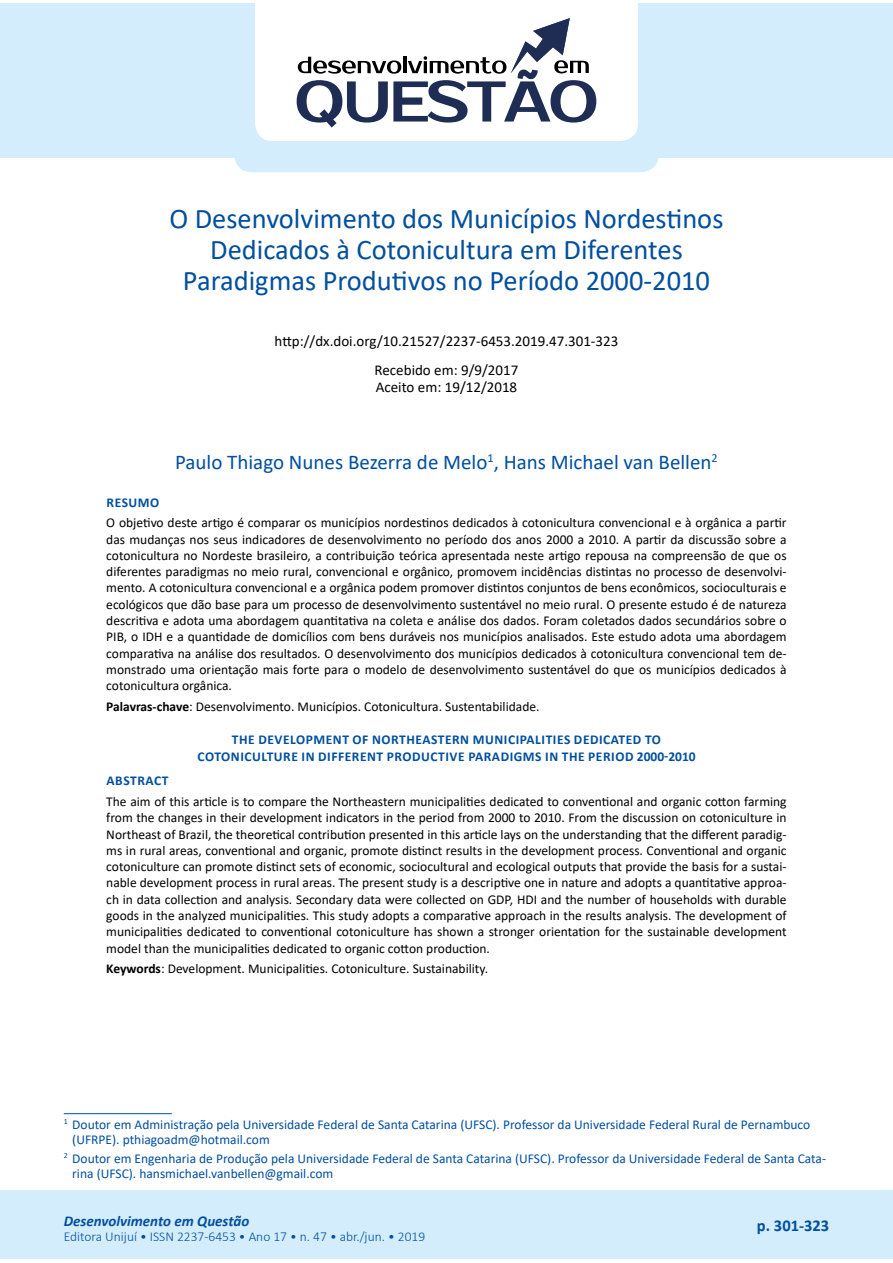
<style>
.page{position:relative;width:893px;height:1263px;background:#fff}
.page>*{position:absolute;margin:0;border:0;box-sizing:border-box;transform-origin:0 0}
.t1{font:28.5px/31.3px "Calibri";color:#004f9f;text-align:center}
.t2{font:21px "Calibri";color:#004f9f}
.t3{font:700 16.5px "Calibri";color:#004f9f}
.t4{font:15px/29.1px "Calibri";color:#000;text-align:center}
.t5{font:italic 700 15px "Calibri";color:#004f9f}
.t6{font:13.5px/16.4px "Calibri";color:#000;text-align:justify}
.t7{font:13.5px/15px "Calibri";color:#004f9f}
.t8{font:700 13.5px/16.4px "Calibri";letter-spacing:.04em;color:#004f9f;text-align:center}
.t9{font:300 13.5px "Calibri";color:#004f9f}
.s1{font-weight:700}
</style>
<div class="page">
<div style="left:0;top:3px;width:893px;height:154px;background:#d4edfc"></div>
<div style="left:0;top:1191px;width:893px;height:68px;background:#d4edfc"></div>
<div style="left:234px;top:3px;width:425px;height:169px;background:#d4edfc;border-radius:18px"></div>
<div style="left:255px;top:3px;width:383px;height:138px;background:#fff"></div>
<svg style="left:297px;top:18px;width:299px;height:110px;background:#c4c7cf"></svg>
<hr style="left:64px;top:1113px;width:108px;height:1px;background:#004f9f">
<h1 class="t1" style="left:169px;top:202px;width:555px">O Desenvolvimento dos Municípios Nordestinos<br>Dedicados à Cotonicultura em Diferentes<br>Paradigmas Produtivos no Período 2000-2010</h1>
<p class="t4" style="left:275px;top:326px;width:345px">http://dx.doi.org/10.21527/2237-6453.2019.47.301-323<br>Recebido em: 9/9/2017</p>
<p class="t4" style="left:376px;top:372px;width:143px">Aceito em: 19/12/2018</p>
<h2 class="t2" style="left:175px;top:448px;width:544px">Paulo Thiago Nunes Bezerra de Melo<sup>1</sup>, Hans Michael van Bellen<sup>2</sup></h2>
<p class="t8" style="left:107px;top:494px;width:54px">RESUMO</p>
<p class="t6" style="left:106px;top:514px;width:682px">O objetivo deste artigo é comparar os municípios nordestinos dedicados à cotonicultura convencional e à orgânica a partir das mudanças nos seus indicadores de desenvolvimento no período dos anos 2000 a 2010. A partir da discussão sobre a cotonicultura no Nordeste brasileiro, a contribuição teórica apresentada neste artigo repousa na compreensão de que os diferentes paradigmas no meio rural, convencional e orgânico, promovem incidências distintas no processo de desenvolvi&shy;mento. A cotonicultura convencional e a orgânica podem promover distintos conjuntos de bens econômicos, socioculturais e ecológicos que dão base para um processo de desenvolvimento sustentável no meio rural. O presente estudo é de natureza descritiva e adota uma abordagem quantitativa na coleta e análise dos dados. Foram coletados dados secundários sobre o PIB, o IDH e a quantidade de domicílios com bens duráveis nos municípios analisados. Este estudo adota uma abordagem comparativa na análise dos resultados. O desenvolvimento dos municípios dedicados à cotonicultura convencional tem de&shy;monstrado uma orientação mais forte para o modelo de desenvolvimento sustentável do que os municípios dedicados à cotonicultura orgânica.</p>
<p class="t6" style="left:106px;top:698px;width:435px"><span class="s1">Palavras-chave</span>: Desenvolvimento. Municípios. Cotonicultura. Sustentabilidade.</p>
<p class="t8" style="left:197px;top:731px;width:500px">THE DEVELOPMENT OF NORTHEASTERN MUNICIPALITIES DEDICATED TO<br>COTONICULTURE IN DIFFERENT PRODUCTIVE PARADIGMS IN THE PERIOD 2000-2010</p>
<p class="t8" style="left:107px;top:772px;width:63px">ABSTRACT</p>
<p class="t6" style="left:106px;top:793px;width:682px">The aim of this article is to compare the Northeastern municipalities dedicated to conventional and organic cotton farming from the changes in their development indicators in the period from 2000 to 2010. From the discussion on cotoniculture in Northeast of Brazil, the theoretical contribution presented in this article lays on the understanding that the different paradig&shy;ms in rural areas, conventional and organic, promote distinct results in the development process. Conventional and organic cotoniculture can promote distinct sets of economic, sociocultural and ecological outputs that provide the basis for a sustai&shy;nable development process in rural areas. The present study is a descriptive one in nature and adopts a quantitative approa&shy;ch in data collection and analysis. Secondary data were collected on GDP, HDI and the number of households with durable goods in the analyzed municipalities. This study adopts a comparative approach in the results analysis. The development of municipalities dedicated to conventional cotoniculture has shown a stronger orientation for the sustainable development model than the municipalities dedicated to organic cotton production.</p>
<p class="t6" style="left:106px;top:960px;width:383px"><span class="s1">Keywords</span>: Development. Municipalities. Cotoniculture. Sustainability.</p>
<p class="t7" style="left:72px;top:1116px;width:739px;text-indent:-8px"><sup>1</sup> Doutor em Administração pela Universidade Federal de Santa Catarina (UFSC). Professor da Universidade Federal Rural de Pernambuco (UFRPE). pthiagoadm@hotmail.com</p>
<p class="t7" style="left:72px;top:1150px;width:755px;text-indent:-8px"><sup>2</sup> Doutor em Engenharia de Produção pela Universidade Federal de Santa Catarina (UFSC). Professor da Universidade Federal de Santa Cata&shy;rina (UFSC). hansmichael.vanbellen@gmail.com</p>
<p class="t5" style="left:64px;top:1210px;width:235px">R vista Desenvolvimento em Questão</p>
<p class="t9" style="left:64px;top:1228px;width:363px">Editora Unijuí • ISSN 2237-6453 • Ano 17 • n. 47 • abr./jun. • 2019</p>
<p class="t5" style="left:64px;top:1210px;width:187px">Desenvolvimento em Questão</p>
<p class="t3" style="left:757px;top:1214px;width:74px">p. 301-323</p>
<p class="t9" style="left:280px;top:1228px;width:8px">6</p>
<p class="t9" style="left:320px;top:1228px;width:110px">5 out./dez. • 2018</p>
</div>
